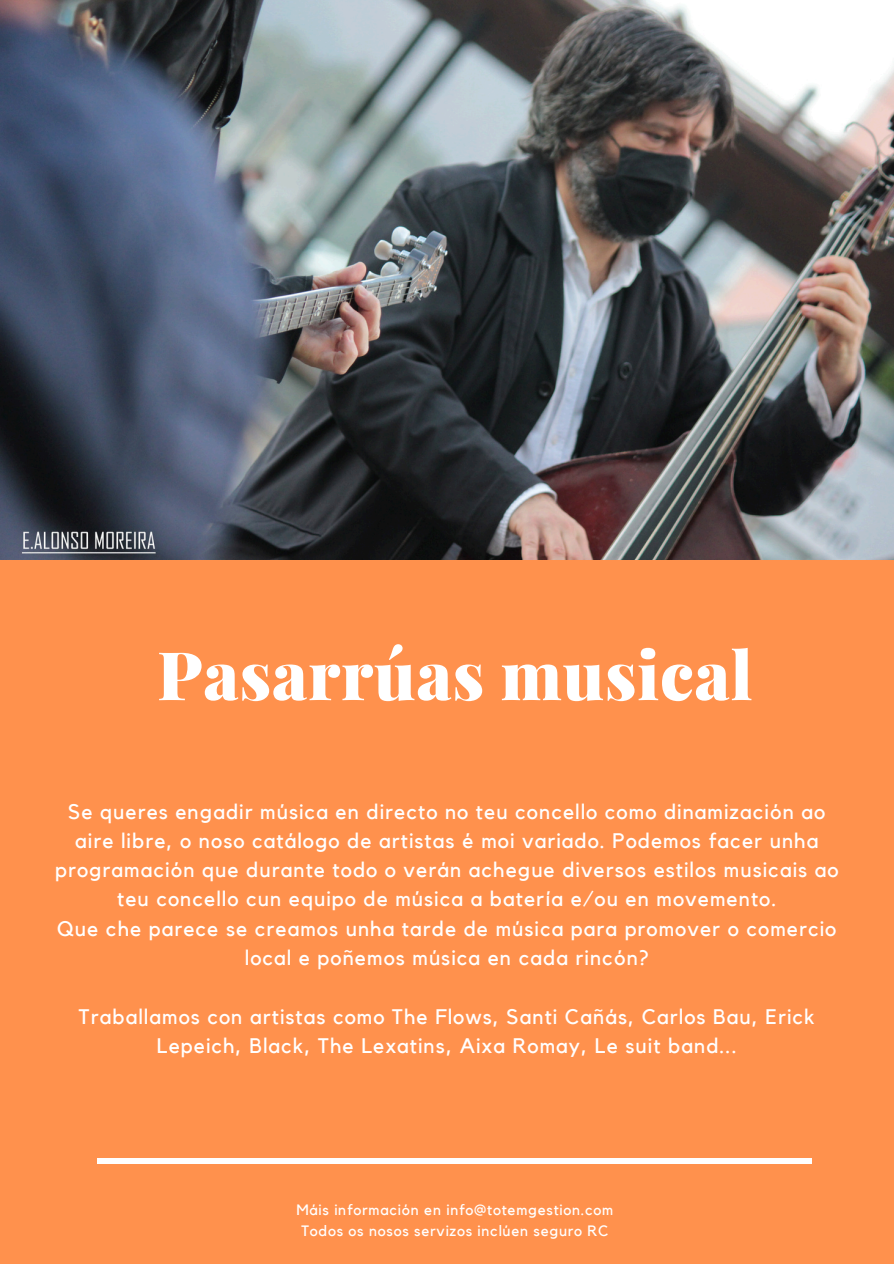
<style>
.page{position:relative;width:894px;height:1264px;background:#fff}
.page>*{position:absolute;margin:0;border:0;box-sizing:border-box;transform-origin:0 0}
.t1{font:900 66.9px "Playfair Display";letter-spacing:.01em;color:#fff}
.t2{font:21px/29.2px "Kollektif";letter-spacing:.05em;color:#fff;text-align:center}
.t3{font:15px "Kollektif";letter-spacing:.05em;color:#fff}
</style>
<div class="page">
<div style="left:0;top:0;width:893px;height:1263px;background:#ff914d"></div>
<img style="left:0;top:0;width:893px;height:560px">
<div style="left:97px;top:1157px;width:714px;height:6px;background:#fff"></div>
<h2 class="t1" style="left:157px;top:627px;width:596px">Pasarrúas musical</h2>
<p class="t2" style="left:55px;top:797px;width:784px">Se queres engadir música en directo no teu concello como dinamización ao aire libre, o noso catálogo de artistas é moi variado. Podemos facer unha programación que durante todo o verán achegue diversos estilos musicais ao teu concello cun equipo de música a batería e/ou en movemento.<br>Que che parece se creamos unha tarde de música para promover o comercio local e poñemos música en cada rincón?</p>
<p class="t2" style="left:79px;top:1002px;width:737px">Traballamos con artistas como The Flows, Santi Cañás, Carlos Bau, Erick<br>Lepeich, Black, The Lexatins, Aixa Romay, Le suit band...</p>
<h1 class="t3" style="left:296px;top:1202px;width:318px">Máis información en info@totemgestion.com</h1>
<h2 class="t3" style="left:301px;top:1223px;width:308px">Todos os nosos servizos inclúen seguro RC</h2>
</div>
